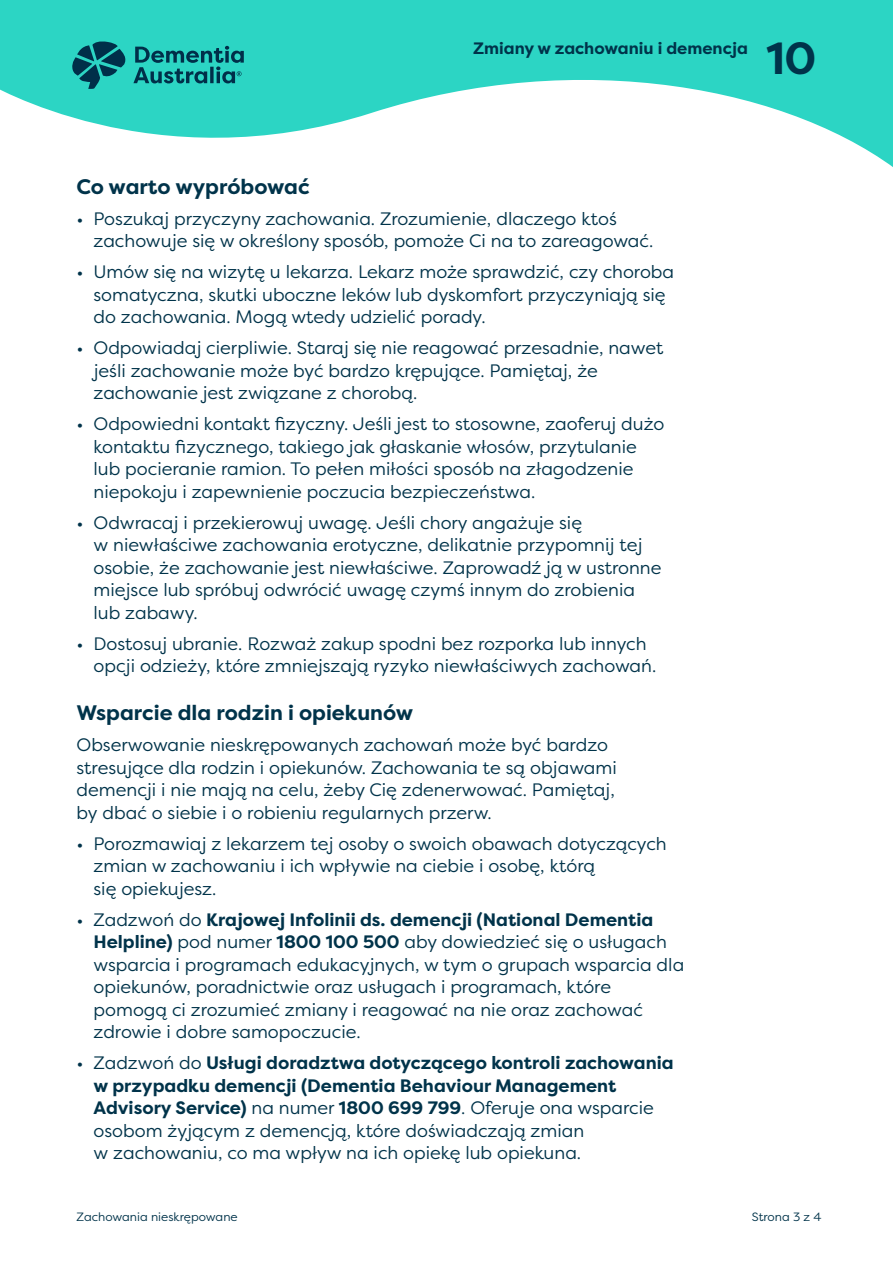
<style>
.page{position:relative;width:893px;height:1263px;background:#fff}
.page>*{position:absolute;margin:0;border:0;box-sizing:border-box;transform-origin:0 0}
.t1{font:700 45px "Filson Pro";color:#00334a}
.t2{font:700 21px "Filson Pro";color:#00334a}
.t3{font:18px/22.5px "Filson Pro";color:#00334a}
.t4{font:700 16.5px "Filson Pro";color:#00334a}
.t5{font:12px "Filson Pro";color:#00334a}
.s1{font-weight:700}
</style>
<div class="page">
<svg style="left:0;top:0;width:893px;height:167px;fill:#2cd5c4"></svg>
<svg style="left:72px;top:41px;width:172px;height:48px;background:#1d9d9a"></svg>
<p class="t4" style="left:473px;top:38px;width:276px">Zmiany w zachowaniu i demencja</p>
<h1 class="t1" style="left:766px;top:30px;width:51px">10</h1>
<p class="t2" style="left:77px;top:173px;width:235px">Co warto wypróbować</p>
<p class="t3" style="left:94px;top:207px;width:561px;text-indent:-17px">• Poszukaj przyczyny zachowania. Zrozumienie, dlaczego ktoś zachowuje się w określony sposób, pomoże Ci na to zareagować.</p>
<p class="t3" style="left:94px;top:260px;width:582px;text-indent:-17px">• Umów się na wizytę u lekarza. Lekarz może sprawdzić, czy choroba somatyczna, skutki uboczne leków lub dyskomfort przyczyniają się do zachowania. Mogą wtedy udzielić porady.</p>
<p class="t3" style="left:94px;top:336px;width:571px;text-indent:-17px">• Odpowiadaj cierpliwie. Staraj się nie reagować przesadnie, nawet jeśli zachowanie może być bardzo krępujące. Pamiętaj, że zachowanie jest związane z chorobą.</p>
<p class="t3" style="left:94px;top:412px;width:572px;text-indent:-17px">• Odpowiedni kontakt fizyczny. Jeśli jest to stosowne, zaoferuj dużo kontaktu fizycznego, takiego jak głaskanie włosów, przytulanie lub pocieranie ramion. To pełen miłości sposób na złagodzenie niepokoju i zapewnienie poczucia bezpieczeństwa.</p>
<p class="t3" style="left:94px;top:511px;width:569px;text-indent:-17px">• Odwracaj i przekierowuj uwagę. Jeśli chory angażuje się<br>w niewłaściwe zachowania erotyczne, delikatnie przypomnij tej osobie, że zachowanie jest niewłaściwe. Zaprowadź ją w ustronne miejsce lub spróbuj odwrócić uwagę czymś innym do zrobienia lub zabawy.</p>
<p class="t3" style="left:94px;top:632px;width:564px;text-indent:-17px">• Dostosuj ubranie. Rozważ zakup spodni bez rozporka lub innych opcji odzieży, które zmniejszają ryzyko niewłaściwych zachowań.</p>
<p class="t2" style="left:77px;top:700px;width:338px">Wsparcie dla rodzin i opiekunów</p>
<p class="t3" style="left:77px;top:733px;width:542px">Obserwowanie nieskrępowanych zachowań może być bardzo stresujące dla rodzin i opiekunów. Zachowania te są objawami demencji i nie mają na celu, żeby Cię zdenerwować. Pamiętaj, by dbać o siebie i o robieniu regularnych przerw.</p>
<p class="t3" style="left:94px;top:832px;width:575px;text-indent:-17px">• Porozmawiaj z lekarzem tej osoby o swoich obawach dotyczących zmian w zachowaniu i ich wpływie na ciebie i osobę, którą<br>się opiekujesz.</p>
<p class="t3" style="left:94px;top:908px;width:592px;text-indent:-17px">• Zadzwoń do <span class="s1">Krajowej Infolinii ds. demencji (National Dementia Helpline)</span> pod numer <span class="s1">1800 100 500</span> aby dowiedzieć się o usługach wsparcia i programach edukacyjnych, w tym o grupach wsparcia dla opiekunów, poradnictwie oraz usługach i programach, które pomogą ci zrozumieć zmiany i reagować na nie oraz zachować zdrowie i dobre samopoczucie.</p>
<p class="t3" style="left:94px;top:1051px;width:582px;text-indent:-17px">• Zadzwoń do <span class="s1">Usługi doradztwa dotyczącego kontroli zachowania w przypadku demencji (Dementia Behaviour Management Advisory Service)</span> na numer <span class="s1">1800 699 799</span>. Oferuje ona wsparcie osobom żyjącym z demencją, które doświadczają zmian<br>w zachowaniu, co ma wpływ na ich opiekę lub opiekuna.</p>
<p class="t5" style="left:77px;top:1209px;width:163px">Zachowania nieskrępowane</p>
<p class="t5" style="left:752px;top:1209px;width:71px">Strona 3 z 4</p>
</div>
